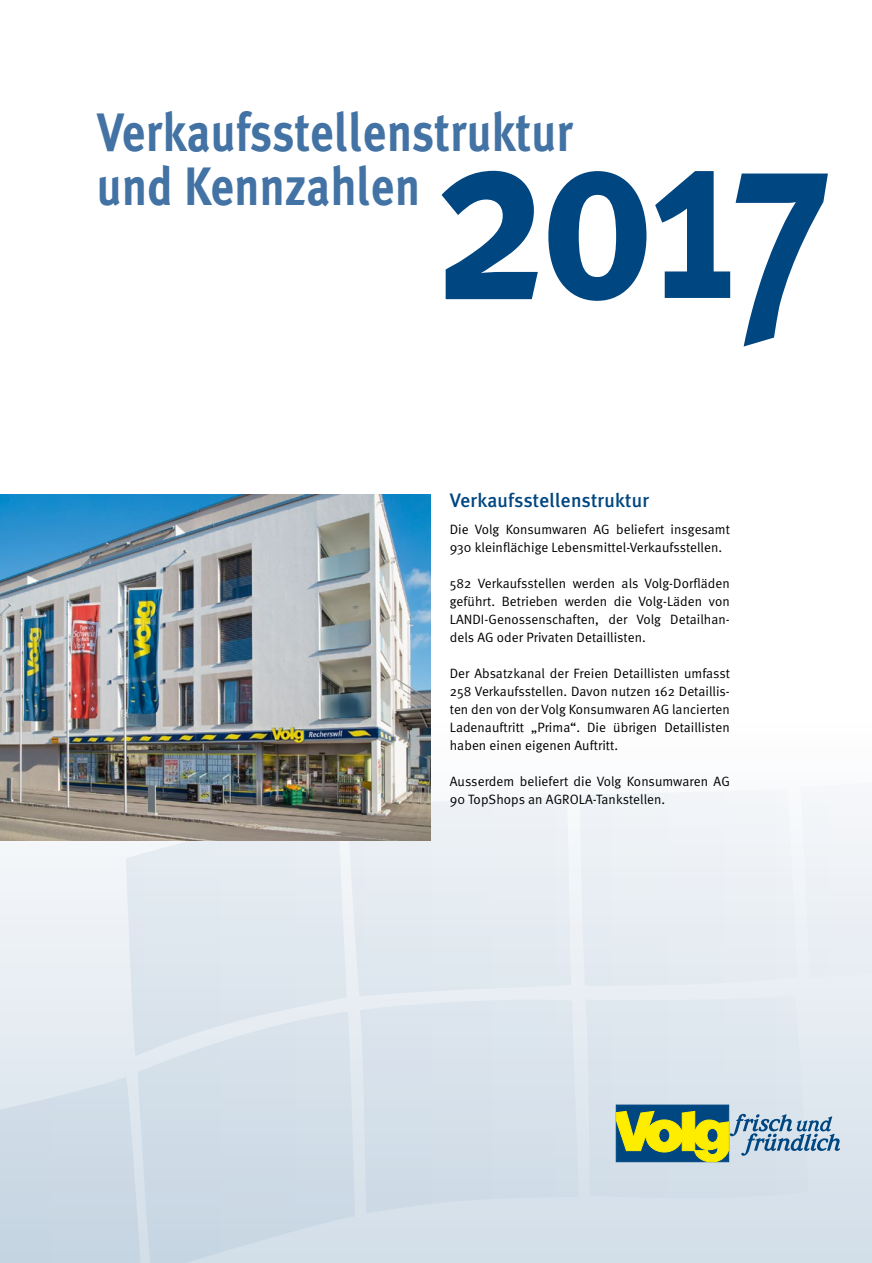
<style>
.page{position:relative;width:872px;height:1263px;background:#fff}
.page>*{position:absolute;margin:0;border:0;box-sizing:border-box;transform-origin:0 0}
.t1{font:700 243px "Meta Plus";color:#004681;scale:.85 1}
.t2{font:700 54px/54px "Meta Plus";letter-spacing:.01em;color:#4372a4;scale:.85 1}
.t3{font:500 19.5px "Meta Plus";letter-spacing:.01em;color:#004681}
.t4{font:13.5px/18px "Meta Normal";letter-spacing:.005em;color:#000}
</style>
<div class="page">
<svg style="left:0;top:843px;width:872px;height:420px"></svg>
<svg style="left:0;top:1077px;width:137px;height:186px"></svg>
<div style="left:347px;top:796px;width:225px;height:201px;background:#e6ecf2"></div>
<svg style="left:359px;top:1000px;width:220px;height:213px;fill:#d7e1ea"></svg>
<div style="left:137px;top:1011px;width:218px;height:252px;background:#d0dde7"></div>
<svg style="left:578px;top:790px;width:294px;height:196px"></svg>
<svg style="left:585px;top:995px;width:224px;height:205px;fill:#dce5ed"></svg>
<div style="left:125px;top:841px;width:222px;height:215px;background:#e0e8ef"></div>
<div style="left:616px;top:1105px;width:112px;height:57px;background:#004681"></div>
<svg style="left:616px;top:1111px;width:224px;height:51px"></svg>
<img style="left:0;top:494px;width:431px;height:347px">
<h2 class="t2" style="left:97px;top:105px;width:561px">Verkaufsstellenstruktur und Kennzahlen</h2>
<h1 class="t1" style="left:435px;top:73px;width:465px">2017</h1>
<h3 class="t3" style="left:450px;top:489px;width:201px">Verkaufsstellenstruktur</h3>
<p class="t4" style="left:450px;top:520px;width:282px">Die Volg Konsumwaren AG beliefert insgesamt<br>930 kleinflächige Lebensmittel-Verkaufsstellen.</p>
<p class="t4" style="left:450px;top:574px;width:281px;text-align:justify">582 Verkaufsstellen werden als Volg-Dorfläden geführt. Betrieben werden die Volg-Läden von LANDI-Genossenschaften, der Volg Detailhan&shy;dels AG oder Privaten Detaillisten.</p>
<p class="t4" style="left:450px;top:664px;width:282px;text-align:justify">Der Absatzkanal der Freien Detaillisten umfasst 258 Verkaufsstellen. Davon nutzen 162 Detaillis&shy;ten den von der Volg Konsumwaren AG lancierten Ladenauftritt „Prima“. Die übrigen Detaillisten haben einen eigenen Auftritt.</p>
<p class="t4" style="left:450px;top:772px;width:281px">Ausserdem beliefert die Volg Konsumwaren AG<br>90 TopShops an AGROLA-Tankstellen.</p>
</div>
